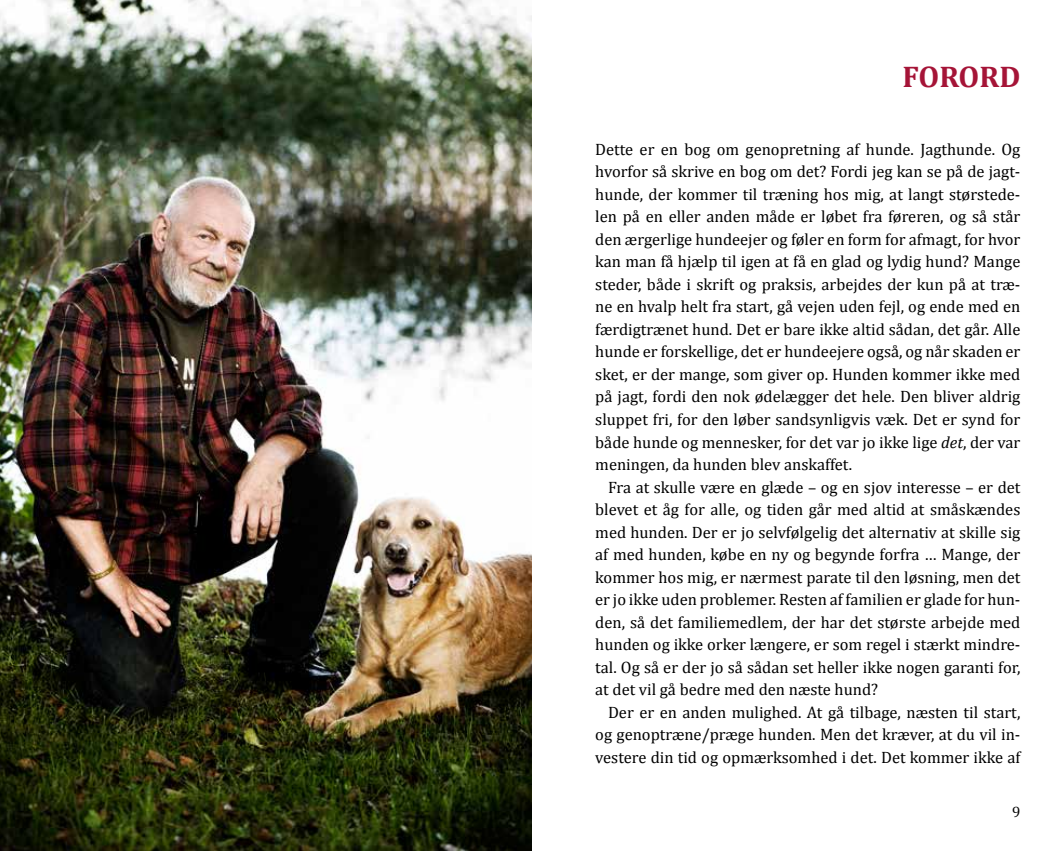
<style>
.page{position:relative;width:1063px;height:851px;background:#fff}
.page>*{position:absolute;margin:0;border:0;box-sizing:border-box;transform-origin:0 0}
.t1{font:700 30px "Cambria";color:#a51437}
.t2{font:16.5px/22.5px "Cambria";color:#000;text-align:justify}
.t3{font:15px "Cambria";color:#000}
.s1{font-style:italic}
</style>
<div class="page">
<img style="left:0;top:0;width:531px;height:850px">
<h1 class="t1" style="left:903px;top:56px;width:119px">FORORD</h1>
<p class="t2" style="left:595px;top:138px;width:427px">Dette er en bog om genopretning af hunde. Jagthunde. Og hvorfor så skrive en bog om det? Fordi jeg kan se på de jagt&shy;hunde, der kommer til træning hos mig, at langt størstede&shy;len på en eller anden måde er løbet fra føreren, og så står den ærgerlige hundeejer og føler en form for afmagt, for hvor kan man få hjælp til igen at få en glad og lydig hund? Mange steder, både i skrift og praksis, arbejdes der kun på at træ&shy;ne en hvalp helt fra start, gå vejen uden fejl, og ende med en færdigtrænet hund. Det er bare ikke altid sådan, det går. Alle hunde er forskellige, det er hundeejere også, og når skaden er sket, er der mange, som giver op. Hunden kommer ikke med på jagt, fordi den nok ødelægger det hele. Den bliver aldrig sluppet fri, for den løber sandsynligvis væk. Det er synd for både hunde og mennesker, for det var jo ikke lige <span class="s1">det</span>, der var meningen, da hunden blev anskaffet.</p>
<p class="t2" style="left:595px;top:475px;width:427px;text-indent:13px">Fra at skulle være en glæde – og en sjov interesse – er det blevet et åg for alle, og tiden går med altid at småskændes med hunden. Der er jo selvfølgelig det alternativ at skille sig af med hunden, købe en ny og begynde forfra … Mange, der kommer hos mig, er nærmest parate til den løsning, men det er jo ikke uden problemer. Resten af familien er glade for hun&shy;den, så det familiemedlem, der har det største arbejde med hunden og ikke orker længere, er som regel i stærkt mindre&shy;tal. Og så er der jo så sådan set heller ikke nogen garanti for, at det vil gå bedre med den næste hund?</p>
<p class="t2" style="left:595px;top:700px;width:427px;text-indent:13px">Der er en anden mulighed. At gå tilbage, næsten til start, og genoptræne/præge hunden. Men det kræver, at du vil in&shy;vestere din tid og opmærksomhed i det. Det kommer ikke af</p>
<p class="t3" style="left:1012px;top:802px;width:10px">9</p>
</div>
